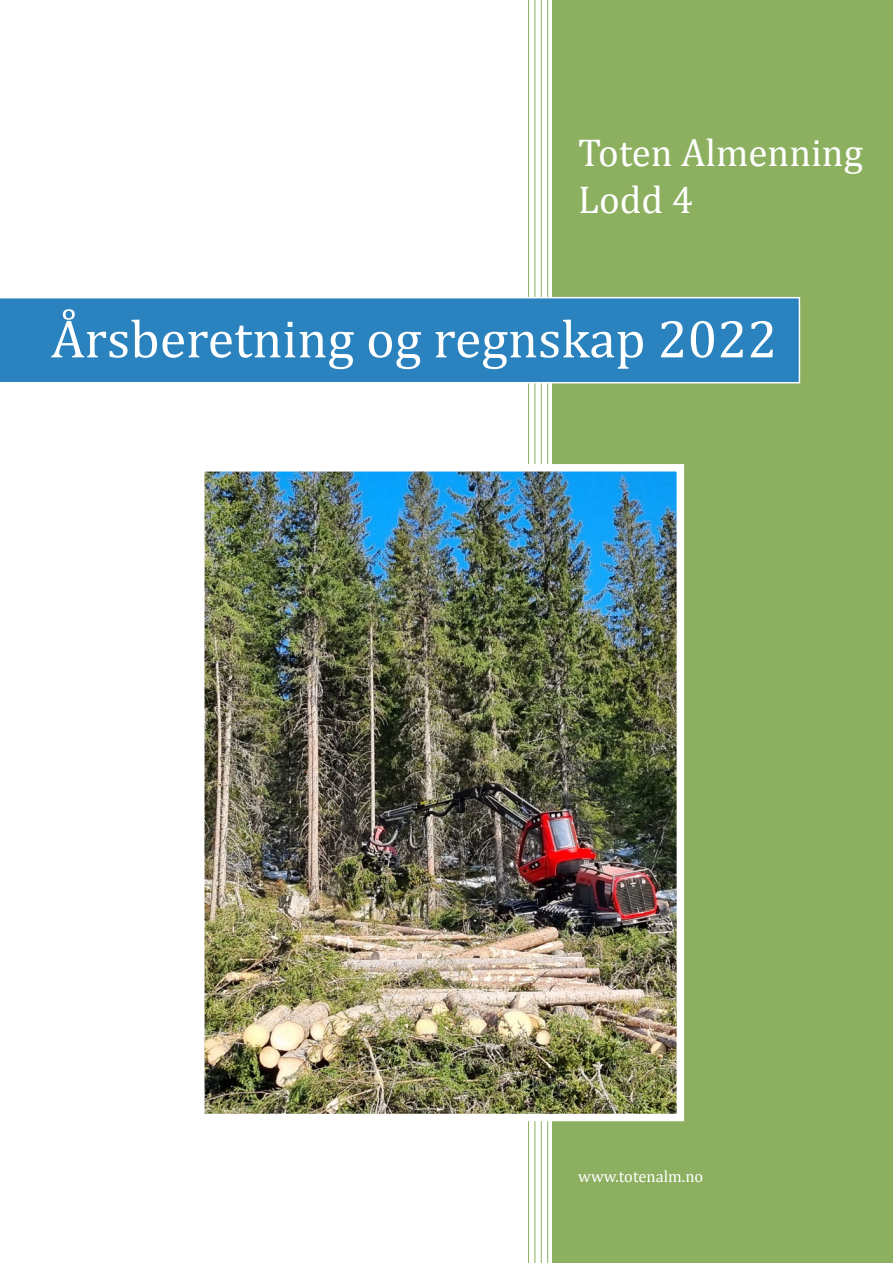
<style>
.page{position:relative;width:893px;height:1263px;background:#fff}
.page>*{position:absolute;margin:0;border:0;box-sizing:border-box;transform-origin:0 0}
.t1{font:54px "Cambria";color:#fff}
.t2{font:39px/46.8px "Cambria";color:#fff}
.t3{font:16.5px "Cambria";color:#fff}
</style>
<div class="page">
<div style="left:553px;top:0;width:340px;height:1263px;background:#8cb060"></div>
<hr style="left:528px;top:0;width:1px;height:1263px;background:#8cb060">
<hr style="left:535px;top:0;width:1px;height:1263px;background:#8cb060">
<hr style="left:541px;top:0;width:1px;height:1263px;background:#8cb060">
<hr style="left:547px;top:0;width:1px;height:1263px;background:#8cb060">
<div style="left:0;top:297px;width:800px;height:86px;background:#2a83be"></div>
<img style="left:206px;top:473px;width:469px;height:639px">
<div style="left:197px;top:464px;width:487px;height:657px;border:8px solid #fff"></div>
<p class="t2" style="left:578px;top:130px;width:286px">Toten Almenning<br>Lodd 4</p>
<p class="t1" style="left:51px;top:307px;width:728px">Årsberetning og regnskap 2022</p>
<p class="t3" style="left:578px;top:1167px;width:127px">www.totenalm.no</p>
</div>
